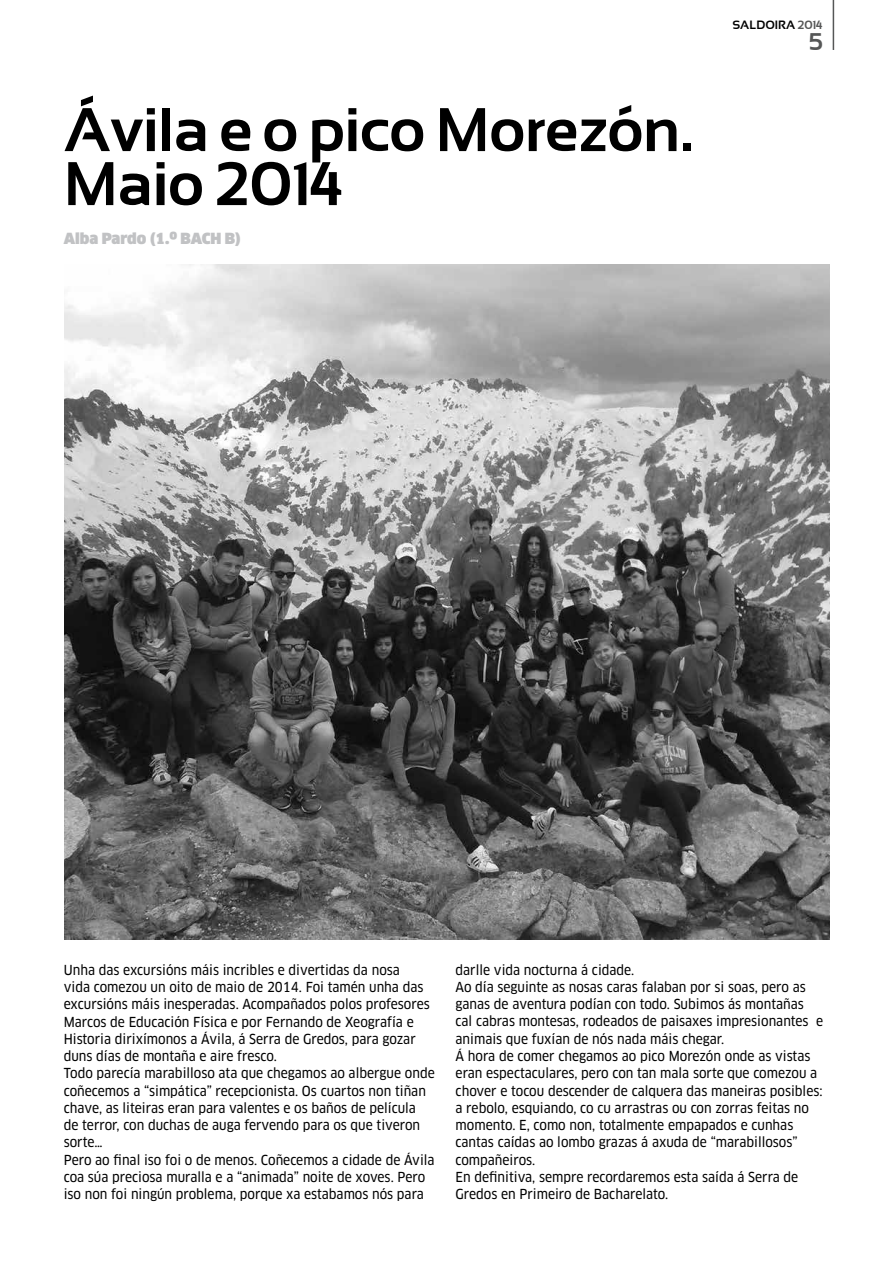
<style>
.page{position:relative;width:893px;height:1263px;background:#fff}
.page>*{position:absolute;margin:0;border:0;box-sizing:border-box;transform-origin:0 0}
.t1{font:700 61.5px/54px "Sansation";color:#000}
.t2{font:700 24px "Sansation";color:#565757}
.t3{font:900 15px "Clan Pro";color:#c1c2c4}
.t4{font:13.5px/17.2px "Clan Pro Narrow News";color:#000}
.t5{font:700 12px "Sansation";color:#000}
.s1{color:#565757}
</style>
<div class="page">
<hr style="left:833px;top:0;width:1px;height:50px;background:#565757">
<img style="left:64px;top:264px;width:766px;height:675px">
<p class="t5" style="left:733px;top:18px;width:91px">SALDOIRA <span class="s1">2014</span></p>
<h1 class="t1" style="left:64px;top:102px;width:632px">Ávila e o pico Morezón.<br>Maio 2014</h1>
<p class="t3" style="left:64px;top:230px;width:179px">Alba Pardo (1.º BACH B)</p>
<h2 class="t2" style="left:809px;top:28px;width:15px">5</h2>
<p class="t4" style="left:64px;top:961px;width:372px">Unha das excursións máis incribles e divertidas da nosa<br>vida comezou un oito de maio de 2014. Foi tamén unha das excursións máis inesperadas. Acompañados polos profesores Marcos de Educación Física e por Fernando de Xeografía e Historia dirixímonos a Ávila, á Serra de Gredos, para gozar duns días de montaña e aire fresco.<br>Todo parecía marabilloso ata que chegamos ao albergue onde coñecemos a “simpática” recepcionista. Os cuartos non tiñan chave, as liteiras eran para valentes e os baños de película<br>de terror, con duchas de auga fervendo para os que tiveron sorte…<br>Pero ao final iso foi o de menos. Coñecemos a cidade de Ávila coa súa preciosa muralla e a “animada” noite de xoves. Pero iso non foi ningún problema, porque xa estabamos nós para</p>
<p class="t4" style="left:456px;top:961px;width:369px">darlle vida nocturna á cidade.<br>Ao día seguinte as nosas caras falaban por si soas, pero as ganas de aventura podían con todo. Subimos ás montañas cal cabras montesas, rodeados de paisaxes impresionantes e animais que fuxían de nós nada máis chegar.<br>Á hora de comer chegamos ao pico Morezón onde as vistas eran espectaculares, pero con tan mala sorte que comezou a chover e tocou descender de calquera das maneiras posibles: a rebolo, esquiando, co cu arrastras ou con zorras feitas no momento. E, como non, totalmente empapados e cunhas cantas caídas ao lombo grazas á axuda de “marabillosos” compañeiros.<br>En definitiva, sempre recordaremos esta saída á Serra de Gredos en Primeiro de Bacharelato.</p>
</div>
